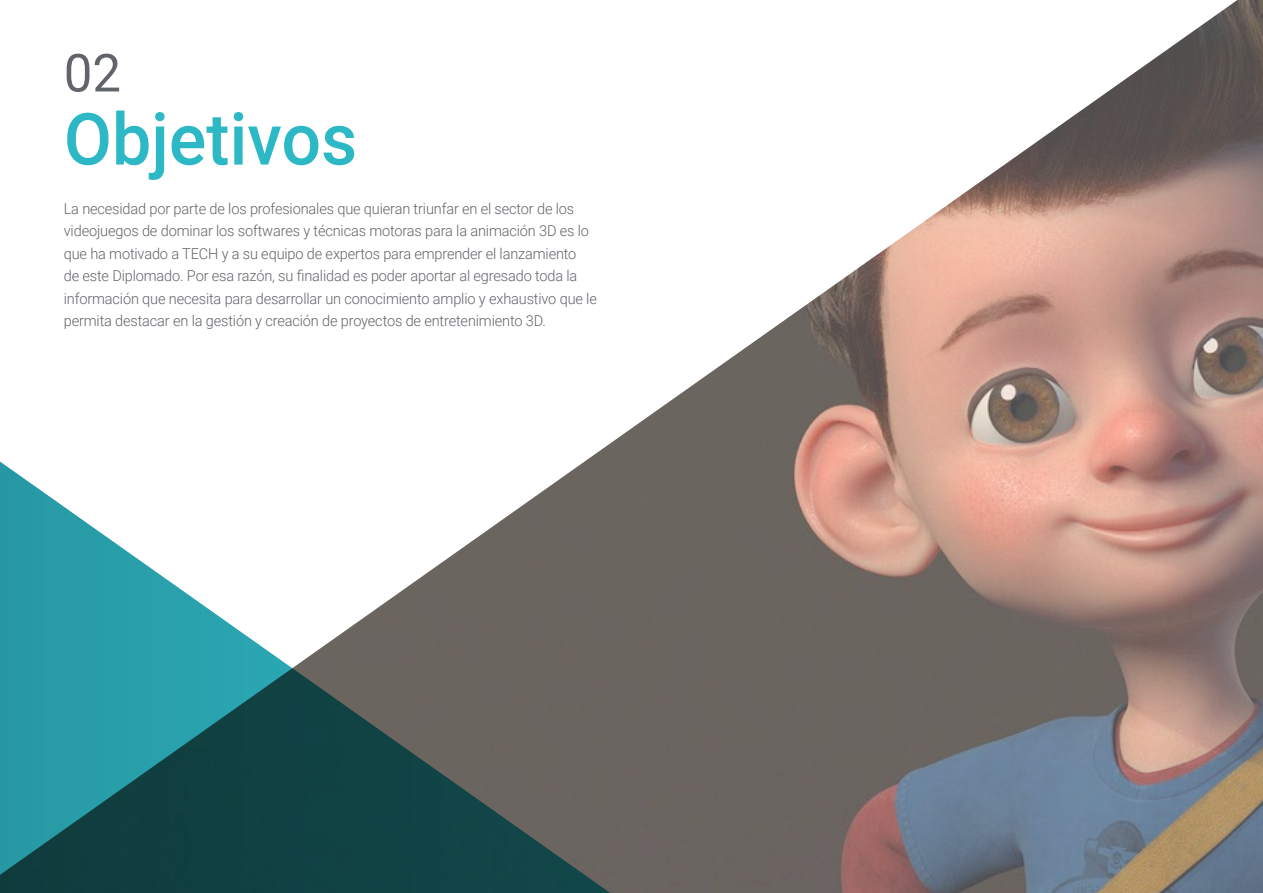
<style>
.page{position:relative;width:1263px;height:893px;background:#fff}
.page>*{position:absolute;margin:0;border:0;box-sizing:border-box;transform-origin:0 0}
.t1{font:500 72px "Roboto";color:#2db8c5}
.t2{font:52.5px "Roboto";color:#61646a}
.t3{font:300 15px/22.5px "Roboto";letter-spacing:-.01em;color:#61646a}
</style>
<div class="page">
<img style="left:607px;top:0;width:656px;height:893px">
<svg style="left:0;top:446px;width:640px;height:447px"></svg>
<h2 class="t2" style="left:64px;top:36px;width:59px">02</h2>
<h1 class="t1" style="left:64px;top:89px;width:295px">Objetivos</h1>
<p class="t3" style="left:64px;top:197px;width:535px">La necesidad por parte de los profesionales que quieran triunfar en el sector de los videojuegos de dominar los softwares y técnicas motoras para la animación 3D es lo que ha motivado a TECH y a su equipo de expertos para emprender el lanzamiento<br>de este Diplomado. Por esa razón, su finalidad es poder aportar al egresado toda la información que necesita para desarrollar un conocimiento amplio y exhaustivo que le permita destacar en la gestión y creación de proyectos de entretenimiento 3D.</p>
</div>
